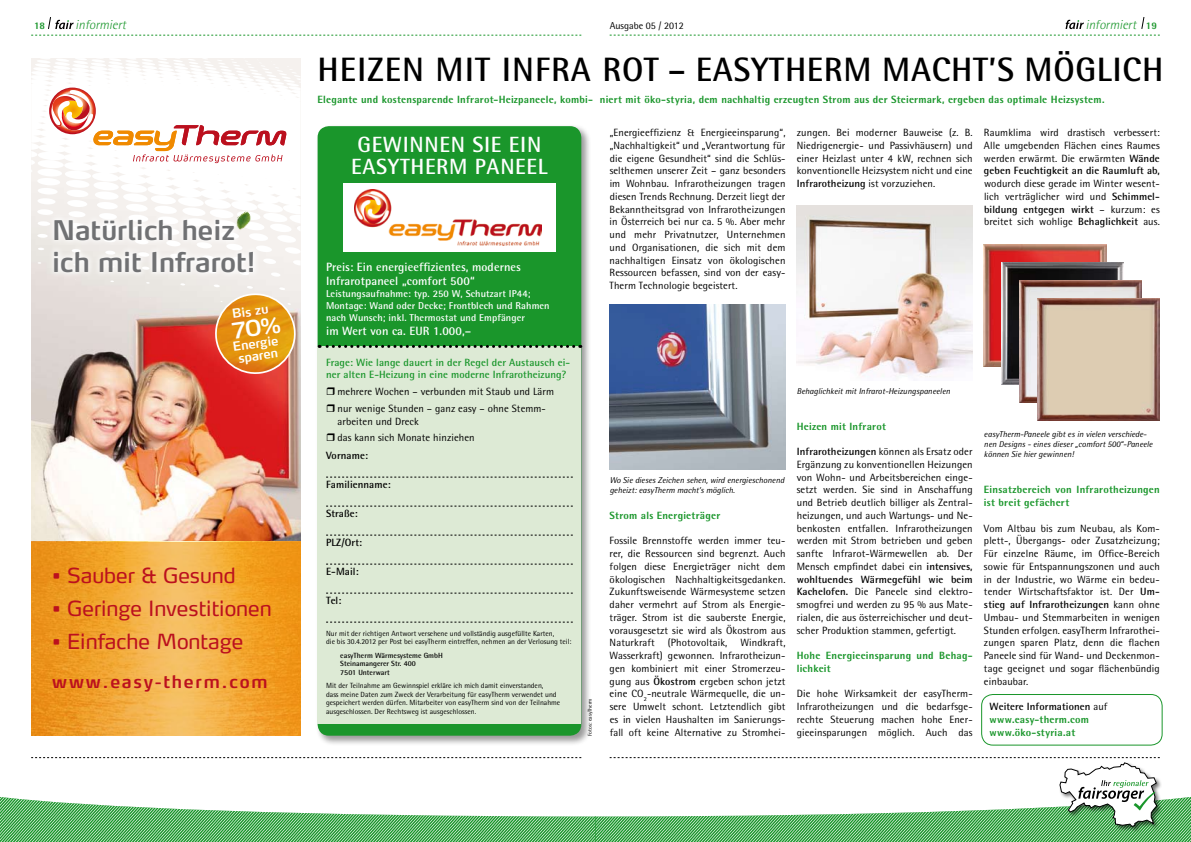
<style>
.page{position:relative;width:1191px;height:842px;background:#fff}
.page>*{position:absolute;margin:0;border:0;box-sizing:border-box;transform-origin:0 0}
.t1{font:700 33.8px "Rotis Semi Sans Std";letter-spacing:.02em;color:#000}
.t2{font:600 26.8px/32.2px "Max LF";color:#707173}
.t3{font:700 22px/22px "Rotis Semi Sans Std";letter-spacing:.03em;color:#fff}
.t4{font:20.6px "Max LF";color:#bb101e}
.t5{font:600 17.1px "Max LF";letter-spacing:.1em;color:#bb101e}
.t6{font:italic 300 13px "Rotis Semi Sans Std";color:#1a962b}
.t7{font:600 12.4px/12.4px "Max LF";color:#fff;text-align:center}
.t8{font:700 12px/14px "Rotis Semi Sans Std";letter-spacing:.01em;color:#fff}
.t9{font:10.5px/12.8px "Rotis Semi Sans Std";letter-spacing:.01em;color:#000;text-align:justify}
.t10{font:800 10.5px/12.8px "Rotis Semi Sans Std";letter-spacing:.02em;color:#1a962b}
.t11{font:700 10.5px/12px "Rotis Semi Sans Std";letter-spacing:.01em;color:#1a962b}
.t12{font:700 10.5px "Rotis Semi Sans Std";letter-spacing:.01em;color:#000}
.t13{font:700 10px/12px "Rotis Semi Sans Std";letter-spacing:.01em;color:#fff}
.t14{font:10px "Rotis Semi Sans Std";color:#000}
.t15{font:800 10px "Rotis Semi Sans Std";color:#1a962b}
.t16{font:italic 8.5px/10.2px "Rotis Semi Sans Std";color:#000}
.t17{font:7.5px/8.5px "Rotis Semi Sans Std";color:#000}
.t18{font:700 7.5px/8.5px "Rotis Semi Sans Std";color:#000}
.t19{font:5.5px "Rotis Semi Sans Std";color:#000}
.s1{font-weight:800;font-style:normal;font-size:10px}
.s2{font-weight:700}
.s3{font-weight:700;color:#000}
.s4{font-weight:400;color:#000}
</style>
<div class="page">
<svg style="left:31px;top:17px;width:550px;height:19px"></svg>
<svg style="left:609px;top:35px;width:550px;height:1px"></svg>
<svg style="left:1141px;top:17px;width:3px;height:12px"></svg>
<svg style="left:1065px;top:20px;width:18px;height:9px"></svg>
<svg style="left:0;top:757px;width:1191px;height:85px"></svg>
<div style="left:315px;top:124px;width:276px;height:622px;background:#000;opacity:.4"></div>
<div style="left:317px;top:126px;width:264px;height:610px;background:#1a962b;border-radius:11px"></div>
<div style="left:317px;top:346px;width:264px;height:378px;background:#ddead5"></div>
<svg style="left:319px;top:345px;width:255px;height:3px"></svg>
<svg style="left:326px;top:477px;width:247px;height:1px"></svg>
<svg style="left:326px;top:506px;width:247px;height:1px"></svg>
<svg style="left:326px;top:535px;width:247px;height:1px"></svg>
<svg style="left:326px;top:564px;width:247px;height:1px"></svg>
<svg style="left:326px;top:593px;width:247px;height:1px"></svg>
<svg style="left:326px;top:622px;width:247px;height:1px"></svg>
<div style="left:343px;top:184px;width:213px;height:68px;background:#fff"></div>
<img style="left:354px;top:190px;width:187px;height:55px">
<img style="left:797px;top:205px;width:175px;height:172px">
<img style="left:984px;top:244px;width:122px;height:122px">
<img style="left:1002px;top:262px;width:122px;height:122px">
<img style="left:1019px;top:280px;width:122px;height:122px">
<img style="left:1037px;top:298px;width:122px;height:122px">
<img style="left:609px;top:305px;width:176px;height:165px">
<img style="left:31px;top:58px;width:269px;height:484px">
<svg style="left:49px;top:88px;width:237px;height:75px"></svg>
<svg style="left:31px;top:542px;width:269px;height:194px;background:#f1a736"></svg>
<img style="left:232px;top:210px;width:23px;height:3px">
<svg style="left:48px;top:213px;width:212px;height:66px;fill:#f7f5f3"></svg>
<svg style="left:31px;top:58px;width:228px;height:8px"></svg>
<div style="left:981px;top:694px;width:181px;height:52px;border:1px solid #1a962b;border-radius:11px"></div>
<svg style="left:213px;top:292px;width:84px;height:84px;background:#e3973f"></svg>
<p class="t15" style="left:34px;top:19px;width:13px">18</p>
<p class="t6" style="left:76px;top:17px;width:55px">informiert</p>
<p class="t14" style="left:609px;top:20px;width:76px">Ausgabe 05 / 2012</p>
<p class="t6" style="left:1085px;top:17px;width:73px">informiert <span class="s1">1 9</span></p>
<h2 class="t2" style="left:52px;top:214px;width:205px">Natürlich heiz ich mit Infrarot!</h2>
<p class="t7" style="left:231px;top:307px;width:38px;rotate:-8deg">Bis zu</p>
<p class="t7" style="left:232px;top:340px;width:47px;rotate:-8deg">Energie sparen</p>
<h3 class="t4" style="left:52px;top:563px;width:185px">• Sauber &amp; Gesund</h3>
<h3 class="t4" style="left:52px;top:596px;width:221px">• Geringe Investitionen</h3>
<h3 class="t4" style="left:52px;top:629px;width:193px">• Einfache Montage</h3>
<h3 class="t5" style="left:52px;top:671px;width:217px">www.easy-therm.com</h3>
<h1 class="t1" style="left:317px;top:49px;width:847px">H eizen mit Infra rot – Easytherm macht’s möglich</h1>
<p class="t10" style="left:317px;top:93px;width:788px">Elegante und kostensparende Infrarot-Heizpaneele, kombi- niert mit öko-styria, dem nachhaltig erzeugten Strom aus der Steiermark, ergeben das optimale Heizsystem.</p>
<h3 class="t3" style="left:351px;top:133px;width:198px">Gewinnen Sie ein easyTherm Paneel</h3>
<p class="t9" style="left:797px;top:126px;width:177px">zungen. Bei moderner Bauweise (z. B.<br>N iedrigenergie- und Passivhäusern) und einer Heizlast unter 4 kW, rechnen sich konventionelle Heizsystem nicht und eine <span class="s2">Infrarotheizung</span> ist vorzuziehen.</p>
<p class="t9" style="left:984px;top:126px;width:177px">Raumklima wird drastisch verbessert:<br>Alle umgebenden Flächen eines Raumes werden erwärmt. Die erwärmten <span class="s2">Wände geben Feuchtigkeit an die Raumluft ab,</span></p>
<p class="t9" style="left:984px;top:177px;width:177px">wodurch diese gerade im Winter wesent&shy;lich verträglicher wird und <span class="s2">Schimmel&shy;bildung entgegen wirkt</span> – kurzum: es breitet sich wohlige <span class="s2">Behaglichkeit</span> aus.</p>
<p class="t9" style="left:609px;top:126px;width:177px">„Energieeffizienz &amp; Energieeinsparung“, „Nachhaltigkeit“ und „Verantwortung für die eigene Gesundheit“ sind die Schlüs&shy;selthemen unserer Zeit – ganz besonders im Wohnbau. Infrarotheizungen tragen diesen Trends Rechnung. Derzeit liegt der Bekanntheitsgrad von Infrarotheizungen in Österreich bei nur ca. 5 %. Aber mehr und mehr Privatnutzer, U nternehmen und Organisationen, die sich mit dem nachhaltigen Einsatz von ökologischen Ressourcen befassen, sind von der easy-Therm Technologie begeistert.</p>
<p class="t8" style="left:326px;top:259px;width:196px">Preis: Ein energieeffizientes, modernes<br>Infrarotpaneel „comfort 500“</p>
<p class="t13" style="left:326px;top:287px;width:225px">Leistungsaufnahme: typ. 250 W, Schutzart IP44;<br>Montage: Wand oder Decke; Frontblech und Rahmen nach Wunsch; inkl. Thermostat und Empfänger</p>
<p class="t8" style="left:326px;top:323px;width:91px">im Wert von ca. EUR</p>
<p class="t8" style="left:433px;top:323px;width:40px">1.000,–</p>
<p class="t11" style="left:326px;top:356px;width:246px">Frage: Wie lange dauert in der Regel der Austausch ei&shy;ner alten E-Heizung in eine moderne Infrarotheizung?</p>
<p class="t9" style="left:337px;top:383px;width:218px;line-height:16.9px">mehrere Wochen – verbunden mit Staub und Lärm nur wenige Stunden – ganz easy – ohne Stemm-</p>
<p class="t9" style="left:337px;top:412px;width:139px;line-height:16.9px">arbeiten und Dreck<br>das kann sich Monate hinziehen</p>
<p class="t12" style="left:326px;top:449px;width:43px">Vorname:</p>
<p class="t12" style="left:326px;top:478px;width:66px">Familienname:</p>
<p class="t12" style="left:326px;top:507px;width:33px">Straße:</p>
<p class="t12" style="left:326px;top:536px;width:37px">PLZ/Ort:</p>
<p class="t12" style="left:326px;top:565px;width:34px">E-Mail:</p>
<p class="t12" style="left:326px;top:594px;width:17px">Tel:</p>
<p class="t17" style="left:326px;top:629px;width:247px">N ur mit der richtigen Antwort versehene und vollständig ausgefüllte Karten,<br>die bis 30.4.2012 per Post bei easyTherm eintreffen, nehmen an der Verlosung teil:</p>
<p class="t18" style="left:340px;top:651px;width:103px">easyTherm Wärmesysteme GmbH<br>Steinamangerer Str. 400<br>7501 Unterwart</p>
<p class="t17" style="left:326px;top:681px;width:236px">Mit der Teilnahme am Gewinnspiel erkläre ich mich damit einverstanden,<br>dass meine Daten zum Zweck der Verarbeitung für easyTherm verwendet und gespeichert werden dürfen. Mitarbeiter von easyTherm sind von der Teilnahme ausgeschlossen. Der Rechtsweg ist ausgeschlossen.</p>
<p class="t16" style="left:797px;top:386px;width:155px">Behaglichkeit mit Infrarot-Heizungspaneelen</p>
<p class="t10" style="left:797px;top:419px;width:91px">Heizen mit Infrarot</p>
<p class="t9" style="left:797px;top:445px;width:177px"><span class="s2">Infrarotheizungen</span> können als Ersatz oder Ergänzung zu konventionellen Heizungen von Wohn- und Arbeitsbereichen einge&shy;setzt werden. Sie sind in Anschaffung und Betrieb deutlich billiger als Zentral&shy;heizungen, und auch Wartungs- und Ne&shy;benkosten entfallen. Infrarotheizungen werden mit Strom betrieben und geben sanfte Infrarot-Wärmewellen ab. Der Mensch empfindet dabei ein <span class="s2">intensives, wohltuendes Wärmegefühl wie beim Kachelofen.</span> Die Paneele sind elektro&shy;smogfrei und werden zu 95 % aus Mate&shy;rialen, die aus österreichischer und deut&shy;scher Produktion stammen, gefertigt.</p>
<p class="t10" style="left:797px;top:649px;width:177px">Hohe Energieeinsparung und Behag&shy;lichkeit</p>
<p class="t9" style="left:797px;top:687px;width:177px">Die hohe Wirksamkeit der easyTherm-Infrarotheizungen und die bedarfsge&shy;rechte Steuerung machen hohe Ener&shy;gieeinsparungen möglich. Auch das</p>
<p class="t16" style="left:984px;top:429px;width:170px">easyTherm-Paneele gibt es in vielen verschiede&shy;nen Designs - eines dieser „comfort 500“-Paneele können Sie hier gewinnen!</p>
<p class="t16" style="left:609px;top:474px;width:176px">Wo Sie dieses Zeichen sehen, wird energieschonend geheizt: easyTherm macht’s möglich.</p>
<p class="t10" style="left:984px;top:483px;width:177px">Einsatzbereich von Infrarotheizungen ist breit gefächert</p>
<p class="t9" style="left:984px;top:521px;width:177px">Vom Altbau bis zum Neubau, als Kom&shy;plett-, Übergangs- oder Zusatzheizung; Für einzelne Räume, im Office-Bereich sowie für Entspannungszonen und auch in der Industrie, wo Wärme ein bedeu&shy;tender Wirtschaftsfaktor ist. Der <span class="s2">Um&shy;stieg auf Infrarotheizungen</span> kann ohne U mbau- und Stemmarbeiten in wenigen Stunden erfolgen. easyTherm Infrarothei&shy;zungen sparen Platz, denn die flachen Paneele sind für Wand- und Deckenmon&shy;tage geeignet und sogar flächenbündig einbaubar.</p>
<p class="t10" style="left:989px;top:700px;width:120px"><span class="s3">Weitere Informationen</span> <span class="s4">auf </span>www.easy-therm.com www.öko-styria.at</p>
<p class="t10" style="left:609px;top:509px;width:112px">Strom als Energieträger</p>
<p class="t9" style="left:609px;top:534px;width:177px">Fossile Brennstoffe werden immer teu&shy;rer, die Ressourcen sind begrenzt. Auch folgen diese Energieträger nicht dem ökologischen Nachhaltigkeitsgedanken.<br>Zukunftsweisende Wärmesysteme setzen daher vermehrt auf Strom als Energie&shy;träger. Strom ist die sauberste Energie, vorausgesetzt sie wird als Ökostrom aus Naturkraft</p>
<p class="t9" style="left:668px;top:636px;width:61px">(Photovoltaik,</p>
<p class="t9" style="left:609px;top:636px;width:177px;text-indent:131px">Windkraft, Wasserkraft) gewonnen. Infrarotheizun&shy;gen kombiniert mit einer Stromerzeu&shy;gung aus <span class="s2">Ökostrom</span> ergeben schon jetzt eine CO<sub>2</sub>-neutrale Wärmequelle, die un&shy;sere U mwelt schont. Letztendlich gibt es in vielen Haushalten im Sanierungs&shy;fall oft keine Alternative zu Stromhei-</p>
<p class="t19" style="left:586px;top:736px;width:39px;rotate:-90deg">Fotos: easyTherm</p>
</div>
